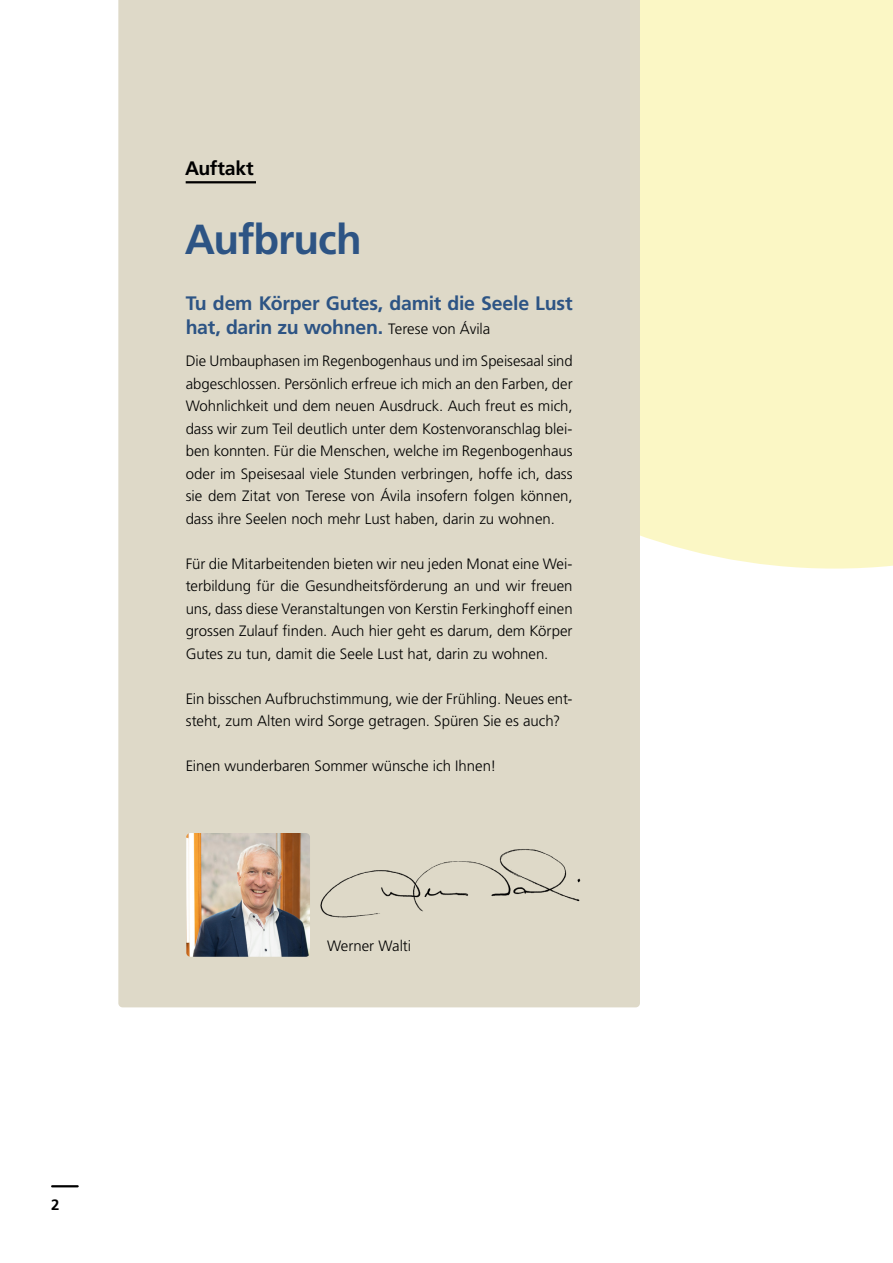
<style>
.page{position:relative;width:893px;height:1263px;background:#fff}
.page>*{position:absolute;margin:0;border:0;box-sizing:border-box;transform-origin:0 0}
.t1{font:700 42px "Frutiger LT Pro";letter-spacing:-.025em;color:#2d5484}
.t2{font:700 19.5px/24px "Frutiger LT Pro";letter-spacing:-.015em;color:#2d5484}
.Rubrik{font:700 19.5px "Frutiger LT Pro";letter-spacing:-.015em;color:#000}
.Body{font:300 15px/22.5px "Frutiger LT Pro";color:#000;text-align:justify}
.t3{font:700 15px "Frutiger LT Pro";color:#000}
.s1{font-weight:300;font-size:15px;color:#000}
</style>
<div class="page">
<div style="left:640px;top:0;width:253px;height:569px;background:#fbf7c5"></div>
<div style="left:118px;top:0;width:522px;height:1007px;background:#ded9c8"></div>
<hr style="left:186px;top:181px;width:70px;height:2px;background:#000">
<img style="left:186px;top:833px;width:124px;height:124px">
<img style="left:318px;top:847px;width:263px;height:73px">
<hr style="left:52px;top:1185px;width:26px;height:2px;background:#000">
<p class="t3" style="left:51px;top:1196px;width:10px">2</p>
<p class="Rubrik" style="left:185px;top:157px;width:70px">Auftakt</p>
<h2 class="t1" style="left:185px;top:214px;width:178px">Aufbruch</h2>
<h3 class="t2" style="left:186px;top:291px;width:388px">Tu dem Körper Gutes, damit die Seele Lust hat, darin zu wohnen. <span class="s1">Terese von Ávila</span></h3>
<h3 class="Body" style="left:186px;top:350px;width:388px">Die Umbauphasen im Regenbogenhaus und im Speisesaal sind abgeschlossen. Persönlich erfreue ich mich an den Farben, der Wohnlichkeit und dem neuen Ausdruck. Auch freut es mich, dass wir zum Teil deutlich unter dem Kostenvoranschlag blei&shy;ben konnten. Für die Menschen, welche im Regenbogenhaus oder im Speisesaal viele Stunden verbringen, hoffe ich, dass sie dem Zitat von Terese von Ávila insofern folgen können, dass ihre Seelen noch mehr Lust haben, darin zu wohnen.</h3>
<h3 class="Body" style="left:186px;top:552px;width:388px">Für die Mitarbeitenden bieten wir neu jeden Monat eine Wei&shy;terbildung für die Gesundheitsförderung an und wir freuen uns, dass diese Veranstaltungen von Kerstin Ferkinghoff einen grossen Zulauf finden. Auch hier geht es darum, dem Körper Gutes zu tun, damit die Seele Lust hat, darin zu wohnen.</h3>
<h3 class="Body" style="left:186px;top:687px;width:388px">Ein bisschen Aufbruchstimmung, wie der Frühling. Neues ent&shy;steht, zum Alten wird Sorge getragen. Spüren Sie es auch?</h3>
<h3 class="Body" style="left:186px;top:755px;width:312px">Einen wunderbaren Sommer wünsche ich Ihnen!</h3>
<p class="Body" style="left:327px;top:935px;width:86px">Werner Walti</p>
</div>
